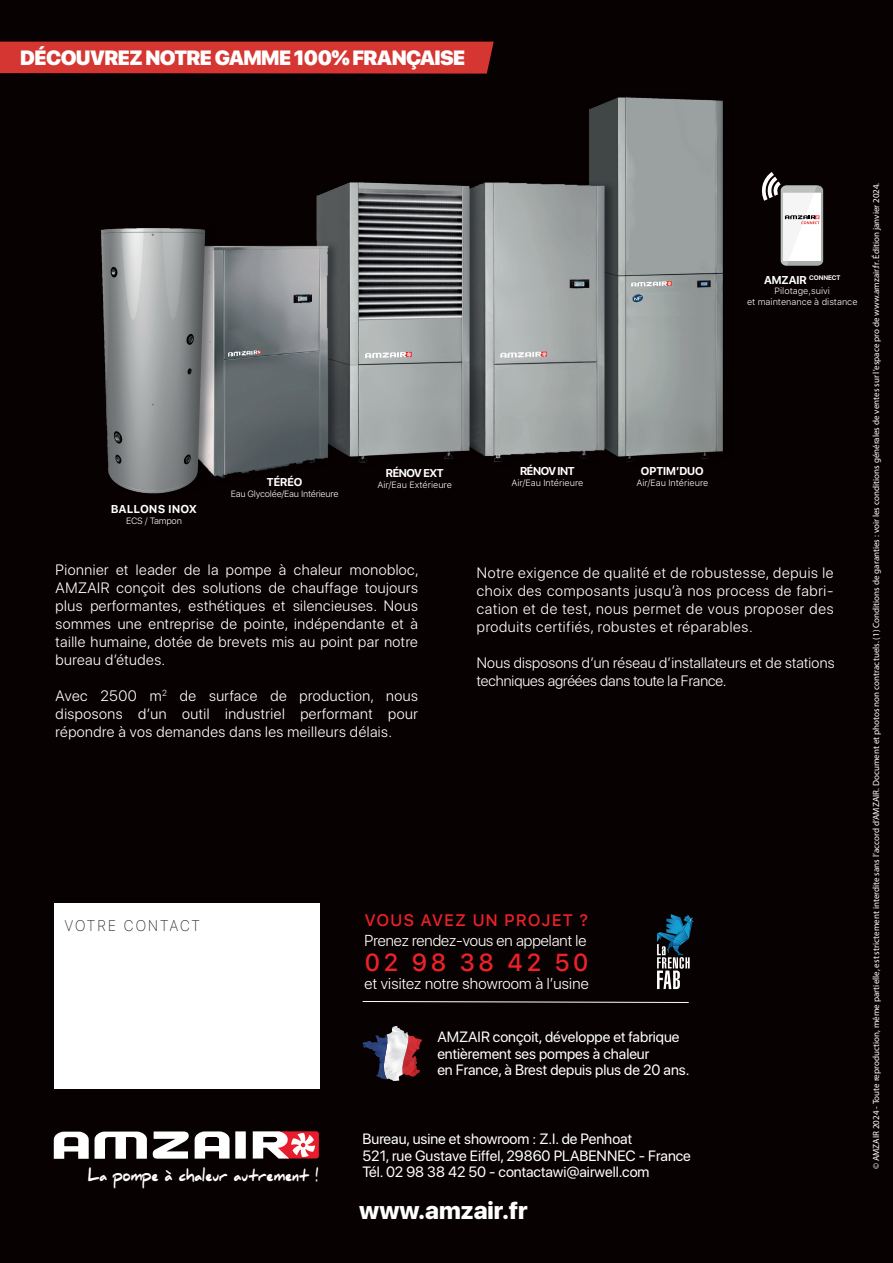
<style>
.page{position:relative;width:893px;height:1263px;background:#080101}
.page>*{position:absolute;margin:0;border:0;box-sizing:border-box;transform-origin:0 0}
.t1{font:500 24.45px "SF Pro Text";letter-spacing:.125em;color:#ec2228}
.t2{font:800 24.3px "SF Pro Display";color:#fff}
.t3{font:900 20.55px "SF Pro Display";letter-spacing:-.03em;color:#fff}
.t4{font:500 16.65px "SF Pro Text";letter-spacing:.05em;color:#ec2228}
.t5{font:300 15.75px "SF Pro Display";color:#fff}
.t6{font:100 15.45px "SF Pro Display";letter-spacing:.19em;color:#111416;scale:.91 1}
.t7{font:900 15.3px "Daniel";letter-spacing:-.005em;color:#fff;scale:.79 1}
.t8{font:300 15px/18px "SF Pro Display";letter-spacing:.035em;color:#fff;text-align:justify}
.t9{font:300 15px/18px "SF Pro Display";letter-spacing:.015em;color:#fff}
.t10{font:14.85px/16.5px "SF Pro Display";color:#fff}
.t11{font:700 11.25px "SF Pro Display";letter-spacing:-.035em;color:#fff}
.t12{font:700 11.25px "SF Pro Text";color:#fff}
.t13{font:700 11.25px "SF Pro Display";color:#fff}
.t14{font:9px "Myriad Pro";color:#fff}
.t15{font:300 9px/10.8px "SF Pro Text";color:#fff;text-align:center}
.t16{font:300 9px "SF Pro Text";letter-spacing:-.03em;color:#fff}
.t17{font:700 6.6px "SF Pro Display";color:#fff}
.s1{font-size:11.25px}
</style>
<div class="page">
<svg style="left:54px;top:1131px;width:35px;height:28px"></svg>
<svg style="left:95px;top:1131px;width:52px;height:28px"></svg>
<svg style="left:195px;top:1131px;width:35px;height:27px"></svg>
<div style="left:235px;top:1131px;width:11px;height:27px;background:#fff"></div>
<svg style="left:253px;top:1131px;width:66px;height:27px;background:#dc959b"></svg>
<svg style="left:153px;top:1131px;width:36px;height:28px"></svg>
<div style="left:54px;top:903px;width:266px;height:186px;background:#fff"></div>
<img style="left:0;top:41px;width:824px;height:453px">
<svg style="left:362px;top:1001px;width:327px;height:2px"></svg>
<svg style="left:362px;top:1026px;width:60px;height:55px"></svg>
<svg style="left:657px;top:914px;width:37px;height:75px"></svg>
<h3 class="t3" style="left:20px;top:43px;width:447px">DÉCOUVREZ NOTRE GAMME 100% FRANÇAISE</h3>
<p class="t17" style="left:764px;top:274px;width:78px"><span class="s1">AMZAIR</span> CONNECT</p>
<p class="t15" style="left:747px;top:285px;width:112px">Pilotage,suivi<br>et maintenance à distance</p>
<p class="t12" style="left:111px;top:501px;width:88px">BALLONS INOX</p>
<p class="t16" style="left:126px;top:514px;width:57px">ECS / Tampon</p>
<p class="t11" style="left:267px;top:476px;width:37px">TÉRÉO</p>
<p class="t16" style="left:231px;top:487px;width:109px">Eau Glycolée/Eau Intérieure</p>
<p class="t11" style="left:386px;top:466px;width:59px">RÉNOV EXT</p>
<p class="t15" style="left:377px;top:479px;width:76px">Air/Eau Extérieure</p>
<p class="t8" style="left:56px;top:560px;width:365px">Pionnier et leader de la pompe à chaleur monobloc, AMZAIR conçoit des solutions de chauffage toujours plus performantes, esthétiques et silencieuses. Nous sommes une entreprise de pointe, indépendante et à taille humaine, dotée de brevets mis au point par notre bureau dʼétudes.</p>
<p class="t8" style="left:56px;top:686px;width:364px">Avec 2500 m<sup>2</sup> de surface de production, nous disposons dʼun outil industriel performant pour répondre à vos demandes dans les meilleurs délais.</p>
<p class="t11" style="left:520px;top:464px;width:56px">RÉNOV INT</p>
<p class="t15" style="left:511px;top:476px;width:74px">Air/Eau Intérieure</p>
<p class="t13" style="left:641px;top:465px;width:64px">OPTIM’DUO</p>
<p class="t15" style="left:636px;top:477px;width:74px">Air/Eau Intérieure</p>
<p class="t8" style="left:477px;top:563px;width:358px">Notre exigence de qualité et de robustesse, depuis le choix des composants jusquʼà nos process de fabri&shy;cation et de test, nous permet de vous proposer des produits certifiés, robustes et réparables.</p>
<p class="t9" style="left:477px;top:653px;width:359px">Nous disposons dʼun réseau dʼinstallateurs et de stations techniques agréées dans toute la France.</p>
<p class="t6" style="left:65px;top:915px;width:150px">VOTRE CONTACT</p>
<p class="t7" style="left:88px;top:1167px;width:294px">La pompe à chaleur autrement !</p>
<p class="t4" style="left:365px;top:908px;width:225px">VOUS AVEZ UN PROJET ?</p>
<p class="t5" style="left:365px;top:929px;width:223px">Prenez rendez-vous en appelant le</p>
<h1 class="t1" style="left:365px;top:944px;width:226px">02 98 38 42 50</h1>
<p class="t5" style="left:365px;top:973px;width:226px">et visitez notre showroom à lʼusine</p>
<p class="t10" style="left:437px;top:1028px;width:254px">AMZAIR conçoit, développe et fabrique entièrement ses pompes à chaleur<br>en France, à Brest depuis plus de 20 ans.</p>
<p class="t10" style="left:363px;top:1131px;width:330px">Bureau, usine et showroom : Z.I. de Penhoat<br>521, rue Gustave Eiffel, 29860 PLABENNEC - France<br>Tél. 02 98 38 42 50 - contactawi@airwell.com</p>
<h2 class="t2" style="left:359px;top:1192px;width:170px">www.amzair.fr</h2>
<p class="t14" style="left:871px;top:1169px;width:988px;rotate:-90deg">© AMZAIR 2024 - Toute reproduction, même partielle, est strictement interdite sans l’accord d’AMZAIR. Document et photos non contractuels. (1) Conditions de garanties : voir les conditions générales de ventes sur l'espace pro de www.amzair.fr. Édition janvier 2024.</p>
</div>
